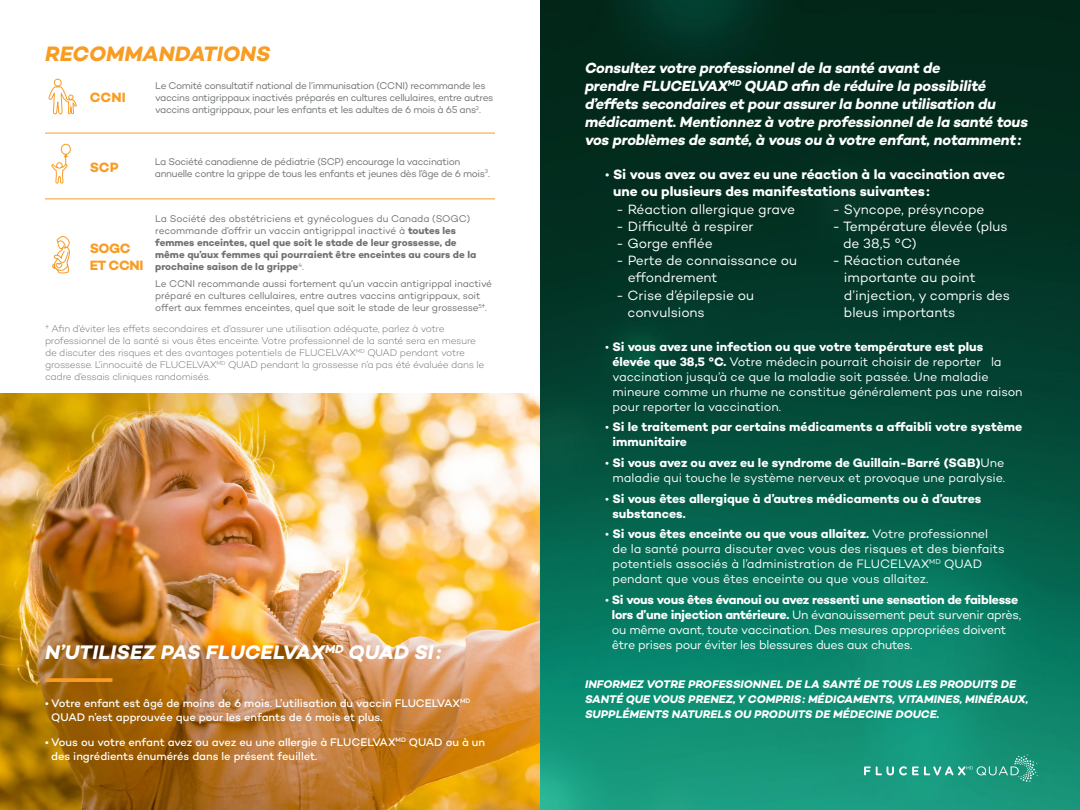
<style>
.page{position:relative;width:1080px;height:810px;background:#fff}
.page>*{position:absolute;margin:0;border:0;box-sizing:border-box;transform-origin:0 0}
.t1{font:italic 700 21.25px "Campton";color:#f89c23}
.t2{font:italic 700 20px "Campton";letter-spacing:.005em;color:#fff}
.t3{font:italic 700 15px/18px "Campton";letter-spacing:-.01em;color:#fff}
.t4{font:13.75px/17.2px "Campton";letter-spacing:-.005em;color:#fff}
.t5{font:700 13.75px/17.2px "Campton";letter-spacing:-.005em;color:#fff}
.t6{font:700 13.75px/16.5px "Campton";letter-spacing:-.03em;color:#f89c25}
.t7{font:12.5px/15px "Campton";letter-spacing:-.01em;color:#fff}
.t8{font:700 12.5px/15px "Campton";color:#fff}
.t9{font:500 11.25px/13.8px "Campton";letter-spacing:-.005em;color:#fff}
.t10{font:italic 700 11.25px/15px "Campton";color:#fff}
.t11{font:10px/12px "Campton";letter-spacing:-.03em;color:#6f7171}
.t12{font:300 10px/12px "Campton";letter-spacing:-.025em;color:#6f7171}
.t13{font:700 10px/12px "Campton";letter-spacing:-.005em;color:#6f7171}
.s1{font-weight:400}
.s2{font-weight:700}
</style>
<div class="page">
<img style="left:540px;top:0;width:540px;height:810px">
<img style="left:0;top:394px;width:540px;height:416px">
<hr style="left:45px;top:133px;width:450px;height:1px;background:#f89c25">
<hr style="left:45px;top:199px;width:450px;height:1px;background:#f89c25">
<svg style="left:45px;top:678px;width:67px;height:4px"></svg>
<svg style="left:49px;top:78px;width:28px;height:196px"></svg>
<svg style="left:864px;top:754px;width:174px;height:28px;background:#2ea289"></svg>
<p class="t1" style="left:45px;top:41px;width:227px">RECOMMANDATIONS</p>
<p class="t6" style="left:90px;top:89px;width:37px">CCNI</p>
<p class="t11" style="left:155px;top:79px;width:340px">Le Comité consultatif national de l’immunisation (CCNI) recommande les vaccins antigrippaux inactivés préparés en cultures cellulaires, entre autres vaccins antigrippaux, pour les enfants et les adultes de 6 mois à 65 ans<sup>2</sup>.</p>
<p class="t11" style="left:155px;top:155px;width:337px">La Société canadienne de pédiatrie (SCP) encourage la vaccination annuelle contre la grippe de tous les enfants et jeunes dès l’âge de 6 mois<sup>3</sup>.</p>
<p class="t13" style="left:155px;top:212px;width:323px"><span class="s1">La Société des obstétriciens et gynécologues du Canada (SOGC) recommande d’offrir un vaccin antigrippal inactivé à</span> toutes les femmes enceintes, quel que soit le stade de leur grossesse, de même qu’aux femmes qui pourraient être enceintes au cours de la prochaine saison de la grippe<sup>4</sup><span class="s1">.</span></p>
<p class="t11" style="left:155px;top:278px;width:338px">Le CCNI recommande aussi fortement qu’un vaccin antigrippal inactivé préparé en cultures cellulaires, entre autres vaccins antigrippaux, soit offert aux femmes enceintes, quel que soit le stade de leur grossesse<sup>5</sup>†.</p>
<p class="t12" style="left:45px;top:323px;width:441px">† Afin d’éviter les effets secondaires et d’assurer une utilisation adéquate, parlez à votre professionnel de la santé si vous êtes enceinte. Votre professionnel de la santé sera en mesure de discuter des risques et des avantages potentiels de FLUCELVAX<sup>MD</sup> QUAD pendant votre grossesse. L’innocuité de FLUCELVAX<sup>MD</sup> QUAD pendant la grossesse n’a pas été évaluée dans le cadre d’essais cliniques randomisés.</p>
<p class="t6" style="left:90px;top:159px;width:30px">SCP</p>
<p class="t6" style="left:90px;top:240px;width:55px">SOGC<br>ET CCNI</p>
<p class="t2" style="left:45px;top:640px;width:398px">N’UTILISEZ PAS FLUCELVAX<sup>MD</sup> QUAD SI:</p>
<p class="t9" style="left:51px;top:696px;width:421px;text-indent:-6px">• Votre enfant est âgé de moins de 6 mois. L’utilisation du vaccin FLUCELVAX<sup>MD<br></sup>QUAD n’est approuvée que pour les enfants de 6 mois et plus.</p>
<p class="t9" style="left:51px;top:735px;width:435px;text-indent:-6px">• Vous ou votre enfant avez ou avez eu une allergie à FLUCELVAX<sup>MD</sup> QUAD ou à un des ingrédients énumérés dans le présent feuillet.</p>
<p class="t3" style="left:585px;top:59px;width:445px">Consultez votre professionnel de la santé avant de<br>prendre FLUCELVAX<sup>MD</sup> QUAD afin de réduire la possibilité d’effets secondaires et pour assurer la bonne utilisation du médicament. Mentionnez à votre professionnel de la santé tous vos problèmes de santé, à vous ou à votre enfant, notamment:</p>
<p class="t5" style="left:613px;top:166px;width:393px;text-indent:-8px"><span class="s1">•</span> Si vous avez ou avez eu une réaction à la vaccination avec une ou plusieurs des manifestations suivantes:</p>
<p class="t4" style="left:616px;top:200px;width:180px">- Réaction allergique grave</p>
<p class="t4" style="left:616px;top:217px;width:139px">- Difficulté à respirer</p>
<p class="t4" style="left:616px;top:234px;width:98px">- Gorge enflée</p>
<p class="t4" style="left:628px;top:252px;width:171px;text-indent:-11px">- Perte de connaissance ou effondrement</p>
<p class="t4" style="left:628px;top:286px;width:128px;text-indent:-11px">- Crise d’épilepsie ou convulsions</p>
<p class="t4" style="left:832px;top:200px;width:154px">- Syncope, présyncope</p>
<p class="t4" style="left:843px;top:217px;width:166px;text-indent:-11px">- Température élevée (plus de 38,5 °C)</p>
<p class="t4" style="left:844px;top:252px;width:168px;text-indent:-11px">- Réaction cutanée importante au point d’injection, y compris des bleus importants</p>
<p class="t7" style="left:612px;top:339px;width:412px;text-indent:-7px">• <span class="s2">Si vous avez une infection ou que votre température est plus élevée que 38,5 °C.</span> Votre médecin pourrait choisir de reporter la vaccination jusqu’à ce que la maladie soit passée. Une maladie mineure comme un rhume ne constitue généralement pas une raison pour reporter la vaccination.</p>
<p class="t8" style="left:612px;top:420px;width:411px;text-indent:-7px"><span class="s1">•</span> Si le traitement par certains médicaments a affaibli votre système immunitaire</p>
<p class="t7" style="left:605px;top:455px;width:401px;text-align:center">• <span class="s2">Si vous avez ou avez eu le syndrome de Guillain-Barré (SGB)</span>Une maladie qui touche le système nerveux et provoque une paralysie.</p>
<p class="t8" style="left:612px;top:491px;width:371px;text-indent:-7px"><span class="s1">•</span> Si vous êtes allergique à d’autres médicaments ou à d’autres substances.</p>
<p class="t7" style="left:612px;top:526px;width:394px;text-indent:-7px">• <span class="s2">Si vous êtes enceinte ou que vous allaitez.</span> Votre professionnel de la santé pourra discuter avec vous des risques et des bienfaits potentiels associés à l’administration de FLUCELVAX<sup>MD</sup> QUAD pendant que vous êtes enceinte ou que vous allaitez.</p>
<p class="t7" style="left:612px;top:592px;width:411px;text-indent:-7px">• <span class="s2">Si vous vous êtes évanoui ou avez ressenti une sensation de faiblesse lors d’une injection antérieure.</span> Un évanouissement peut survenir après, ou même avant, toute vaccination. Des mesures appropriées doivent être prises pour éviter les blessures dues aux chutes.</p>
<p class="t10" style="left:585px;top:676px;width:445px">INFORMEZ VOTRE PROFESSIONNEL DE LA SANTÉ DE TOUS LES PRODUITS DE<br>SANTÉ QUE VOUS PRENEZ, Y COMPRIS: MÉDICAMENTS, VITAMINES, MINÉRAUX,<br>SUPPLÉMENTS NATURELS OU PRODUITS DE MÉDECINE DOUCE.</p>
</div>
